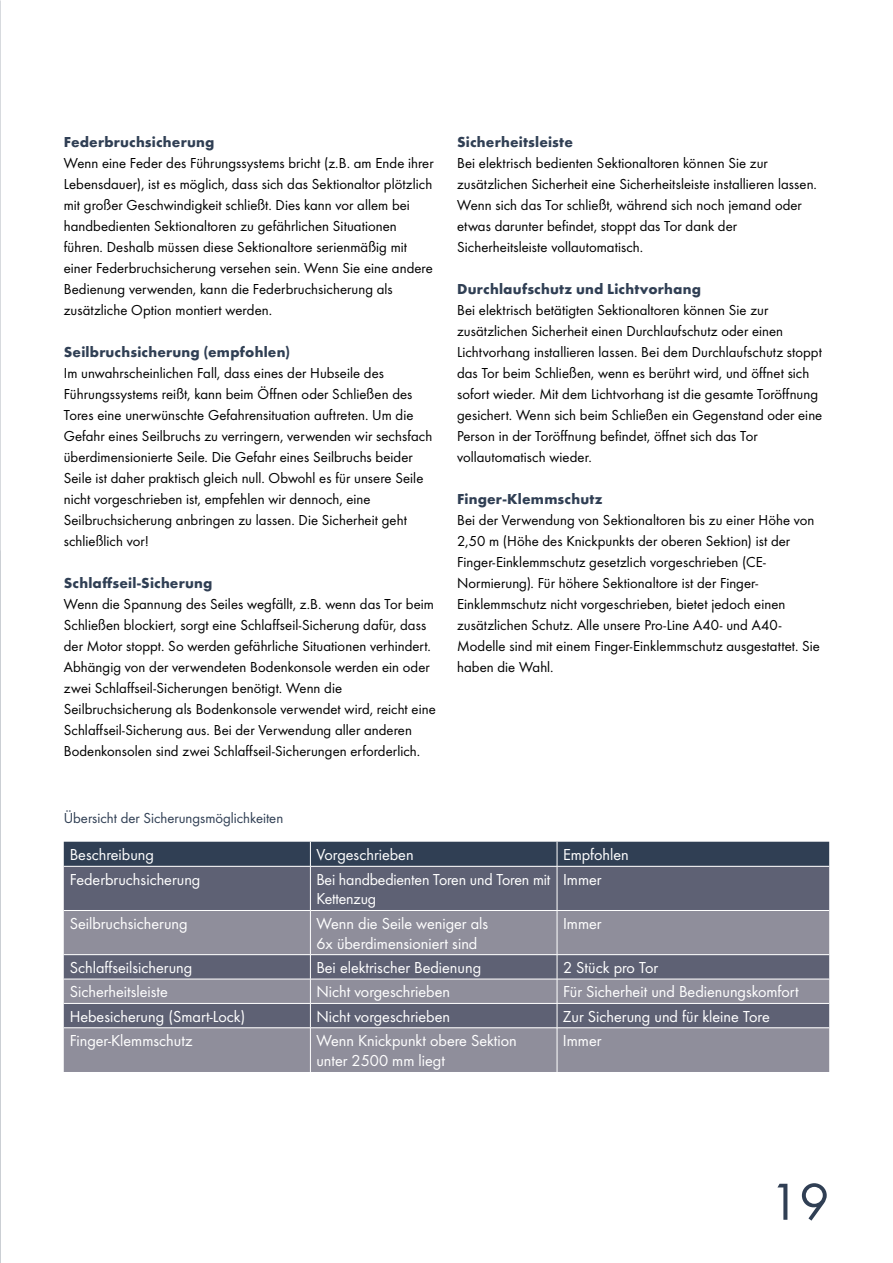
<style>
.page{position:relative;width:893px;height:1263px;background:#fff}
.page>*{position:absolute;margin:0;border:0;box-sizing:border-box;transform-origin:0 0}
.t1{font:54px "Futura Boo";color:#303f54}
.t2{font:16.5px/19.8px "Futura Boo";color:#fff}
.t3{font:15px/21px "Futura Boo";letter-spacing:.005em;color:#000}
.t4{font:700 15px "Futura";letter-spacing:.015em;color:#303f54}
.t5{font:15px "Futura Boo";color:#303f54}
</style>
<div class="page">
<div style="left:64px;top:867px;width:765px;height:43px;background:#5e6174"></div>
<svg style="left:64px;top:911px;width:765px;height:161px;background:#818190"></svg>
<div style="left:64px;top:842px;width:765px;height:24px;background:#303f54"></div>
<hr style="left:310px;top:866px;width:1px;height:44px;background:#fff">
<hr style="left:557px;top:866px;width:1px;height:44px;background:#fff">
<hr style="left:310px;top:911px;width:1px;height:43px;background:#fff">
<hr style="left:557px;top:911px;width:1px;height:43px;background:#fff">
<hr style="left:64px;top:954px;width:246px;height:1px;background:#fff">
<hr style="left:310px;top:954px;width:247px;height:1px;background:#fff">
<hr style="left:557px;top:954px;width:272px;height:1px;background:#fff">
<hr style="left:64px;top:979px;width:246px;height:1px;background:#fff">
<hr style="left:310px;top:979px;width:247px;height:1px;background:#fff">
<hr style="left:557px;top:979px;width:272px;height:1px;background:#fff">
<hr style="left:64px;top:1003px;width:246px;height:1px;background:#fff">
<hr style="left:310px;top:1003px;width:247px;height:1px;background:#fff">
<svg style="left:310px;top:955px;width:1px;height:72px"></svg>
<hr style="left:557px;top:1003px;width:272px;height:1px;background:#fff">
<svg style="left:557px;top:955px;width:1px;height:72px"></svg>
<hr style="left:64px;top:1027px;width:246px;height:1px;background:#fff">
<hr style="left:310px;top:1027px;width:247px;height:1px;background:#fff">
<hr style="left:310px;top:1028px;width:1px;height:44px;background:#fff">
<hr style="left:557px;top:1027px;width:272px;height:1px;background:#fff">
<hr style="left:557px;top:1028px;width:1px;height:44px;background:#fff">
<p class="t4" style="left:64px;top:133px;width:152px">Federbruchsicherung</p>
<p class="t3" style="left:64px;top:152px;width:371px">Wenn eine Feder des Führungssystems bricht (z.B. am Ende ihrer Lebensdauer), ist es möglich, dass sich das Sektionaltor plötzlich mit großer Geschwindigkeit schließt. Dies kann vor allem bei handbedienten Sektionaltoren zu gefährlichen Situationen führen. Deshalb müssen diese Sektionaltore serienmäßig mit einer Federbruchsicherung versehen sein. Wenn Sie eine andere Bedienung verwenden, kann die Federbruchsicherung als zusätzliche Option montiert werden.</p>
<p class="t4" style="left:64px;top:343px;width:228px">Seilbruchsicherung (empfohlen)</p>
<p class="t3" style="left:64px;top:362px;width:370px">Im unwahrscheinlichen Fall, dass eines der Hubseile des Führungssystems reißt, kann beim Öffnen oder Schließen des Tores eine unerwünschte Gefahrensituation auftreten. Um die Gefahr eines Seilbruchs zu verringern, verwenden wir sechsfach überdimensionierte Seile. Die Gefahr eines Seilbruchs beider Seile ist daher praktisch gleich null. Obwohl es für unsere Seile nicht vorgeschrieben ist, empfehlen wir dennoch, eine Seilbruchsicherung anbringen zu lassen. Die Sicherheit geht schließlich vor!</p>
<p class="t4" style="left:64px;top:574px;width:150px">Schlaffseil-Sicherung</p>
<p class="t3" style="left:64px;top:593px;width:373px">Wenn die Spannung des Seiles wegfällt, z.B. wenn das Tor beim Schließen blockiert, sorgt eine Schlaffseil-Sicherung dafür, dass der Motor stoppt. So werden gefährliche Situationen verhindert.<br>Abhängig von der verwendeten Bodenkonsole werden ein oder zwei Schlaffseil-Sicherungen benötigt. Wenn die Seilbruchsicherung als Bodenkonsole verwendet wird, reicht eine Schlaffseil-Sicherung aus. Bei der Verwendung aller anderen Bodenkonsolen sind zwei Schlaffseil-Sicherungen erforderlich.</p>
<p class="t4" style="left:457px;top:133px;width:117px">Sicherheitsleiste</p>
<p class="t3" style="left:457px;top:152px;width:361px">Bei elektrisch bedienten Sektionaltoren können Sie zur zusätzlichen Sicherheit eine Sicherheitsleiste installieren lassen.<br>Wenn sich das Tor schließt, während sich noch jemand oder etwas darunter befindet, stoppt das Tor dank der Sicherheitsleiste vollautomatisch.</p>
<p class="t4" style="left:457px;top:280px;width:245px">Durchlaufschutz und Lichtvorhang</p>
<p class="t3" style="left:457px;top:299px;width:367px">Bei elektrisch betätigten Sektionaltoren können Sie zur zusätzlichen Sicherheit einen Durchlaufschutz oder einen Lichtvorhang installieren lassen. Bei dem Durchlaufschutz stoppt das Tor beim Schließen, wenn es berührt wird, und öffnet sich sofort wieder. Mit dem Lichtvorhang ist die gesamte Toröffnung gesichert. Wenn sich beim Schließen ein Gegenstand oder eine Person in der Toröffnung befindet, öffnet sich das Tor vollautomatisch wieder.</p>
<p class="t4" style="left:457px;top:490px;width:147px">Finger-Klemmschutz</p>
<p class="t3" style="left:457px;top:509px;width:364px">Bei der Verwendung von Sektionaltoren bis zu einer Höhe von 2,50 m (Höhe des Knickpunkts der oberen Sektion) ist der Finger-Einklemmschutz gesetzlich vorgeschrieben (CE-Normierung). Für höhere Sektionaltore ist der Finger-Einklemmschutz nicht vorgeschrieben, bietet jedoch einen zusätzlichen Schutz. Alle unsere Pro-Line A40- und A40- Modelle sind mit einem Finger-Einklemmschutz ausgestattet. Sie haben die Wahl.</p>
<p class="t5" style="left:64px;top:809px;width:221px">Übersicht der Sicherungsmöglichkeiten</p>
<p class="t2" style="left:70px;top:844px;width:86px">Beschreibung</p>
<p class="t2" style="left:316px;top:844px;width:99px">Vorgeschrieben</p>
<p class="t2" style="left:563px;top:844px;width:67px">Empfohlen</p>
<p class="t2" style="left:70px;top:869px;width:132px">Federbruchsicherung</p>
<p class="t2" style="left:316px;top:869px;width:235px">Bei handbedienten Toren und Toren mit<br>Kettenzug</p>
<p class="t2" style="left:563px;top:869px;width:40px">Immer</p>
<p class="t2" style="left:70px;top:913px;width:119px">Seilbruchsicherung</p>
<p class="t2" style="left:316px;top:913px;width:173px">Wenn die Seile weniger als<br>6x überdimensioniert sind</p>
<p class="t2" style="left:563px;top:913px;width:40px">Immer</p>
<p class="t2" style="left:70px;top:957px;width:124px">Schlaffseilsicherung</p>
<p class="t2" style="left:316px;top:957px;width:166px">Bei elektrischer Bedienung</p>
<p class="t2" style="left:563px;top:957px;width:97px">2 Stück pro Tor</p>
<p class="t2" style="left:70px;top:982px;width:100px">Sicherheitsleiste</p>
<p class="t2" style="left:316px;top:982px;width:135px">Nicht vorgeschrieben</p>
<p class="t2" style="left:563px;top:982px;width:237px">Für Sicherheit und Bedienungskomfort</p>
<p class="t2" style="left:70px;top:1006px;width:177px">Hebesicherung (Smart-Lock)</p>
<p class="t2" style="left:316px;top:1006px;width:135px">Nicht vorgeschrieben</p>
<p class="t2" style="left:563px;top:1006px;width:208px">Zur Sicherung und für kleine Tore</p>
<p class="t2" style="left:70px;top:1031px;width:124px">Finger-Klemmschutz</p>
<p class="t2" style="left:316px;top:1031px;width:202px">Wenn Knickpunkt obere Sektion unter 2500 mm liegt</p>
<p class="t2" style="left:563px;top:1031px;width:40px">Immer</p>
<h1 class="t1" style="left:769px;top:1169px;width:61px">19</h1>
</div>
